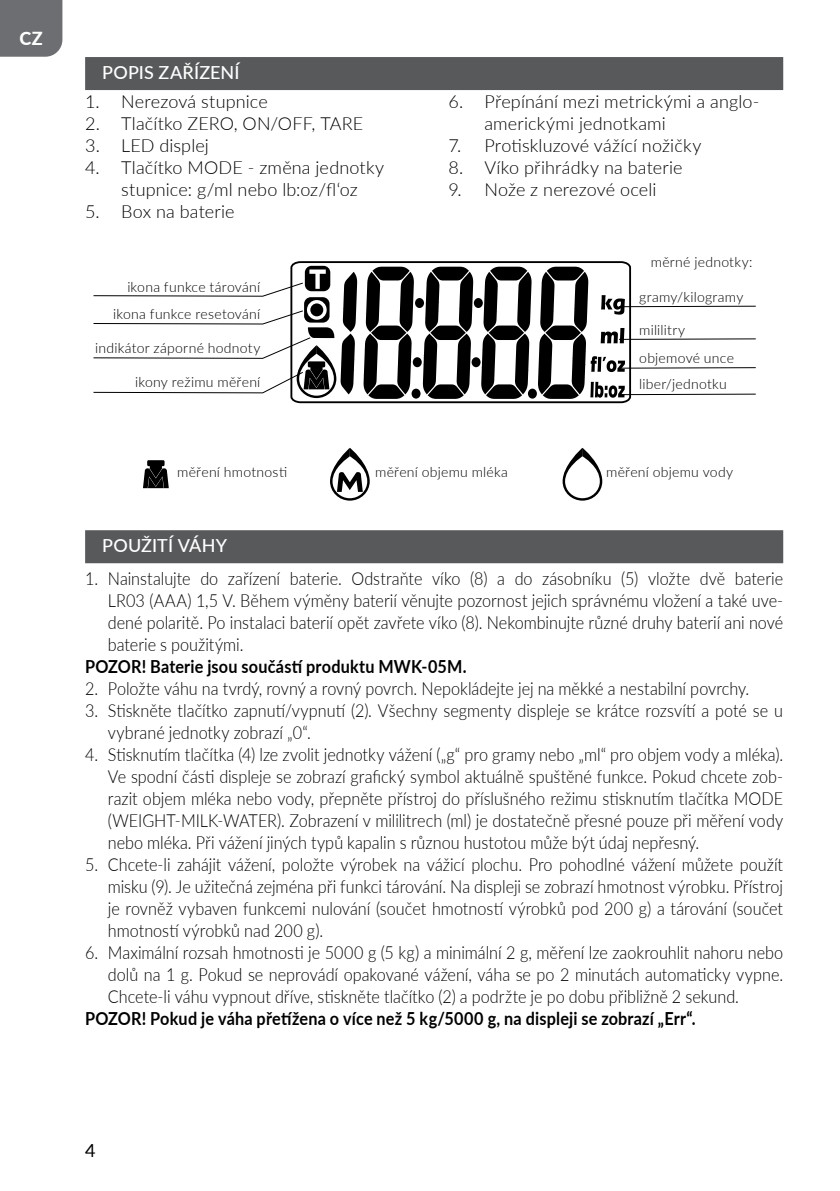
<style>
.page{position:relative;width:840px;height:1191px;background:#fff}
.page>*{position:absolute;margin:0;border:0;box-sizing:border-box;transform-origin:0 0}
.t1{font:300 18px/22px "Lato";letter-spacing:.005em;color:#000;text-align:justify;scale:.9 1}
.t2{font:300 18px/22px "Lato";letter-spacing:.005em;color:#000;text-align:center}
.t3{font:700 18px "Lato";letter-spacing:.01em;color:#000;scale:.9 1}
.t4{font:500 18px "Lato";letter-spacing:.01em;color:#fff}
.t5{font:800 18px "Lato";color:#fff}
.t6{font:18px "Lato";color:#000}
.t7{font:300 14px/27px "Lato";letter-spacing:.02em;color:#000;text-align:right}
</style>
<div class="page">
<div style="left:0;top:0;width:62px;height:57px;background:#6d6e71"></div>
<div style="left:85px;top:57px;width:697px;height:33px;background:#58595b"></div>
<div style="left:85px;top:530px;width:697px;height:33px;background:#58595b"></div>
<svg style="left:290px;top:261px;width:341px;height:143px"></svg>
<svg style="left:537px;top:267px;width:87px;height:132px"></svg>
<svg style="left:363px;top:267px;width:50px;height:132px"></svg>
<div style="left:412px;top:357px;width:9px;height:10px;background:#000;border-radius:50%"></div>
<div style="left:415px;top:298px;width:9px;height:10px;background:#000;border-radius:50%"></div>
<div style="left:527px;top:389px;width:9px;height:9px;background:#000;border-radius:50%"></div>
<div style="left:411px;top:389px;width:9px;height:9px;background:#000;border-radius:50%"></div>
<svg style="left:422px;top:267px;width:109px;height:132px"></svg>
<svg style="left:93px;top:266px;width:264px;height:132px"></svg>
<hr style="left:618px;top:306px;width:137px;height:1px;background:#000">
<svg style="left:330px;top:448px;width:39px;height:52px"></svg>
<svg style="left:143px;top:460px;width:26px;height:28px"></svg>
<svg style="left:562px;top:448px;width:40px;height:52px"></svg>
<hr style="left:618px;top:338px;width:137px;height:2px;background:#000">
<hr style="left:618px;top:367px;width:137px;height:1px;background:#000">
<hr style="left:618px;top:394px;width:137px;height:1px;background:#000">
<p class="t5" style="left:20px;top:25px;width:25px">CZ</p>
<p class="t4" style="left:102px;top:59px;width:139px">POPIS ZAŘÍZENÍ</p>
<p class="t2" style="left:85px;top:90px;width:184px">1. Nerezová stupnice</p>
<p class="t2" style="left:85px;top:112px;width:279px">2. Tlačítko ZERO, ON/OFF, TARE</p>
<p class="t2" style="left:85px;top:134px;width:125px">3. LED displej</p>
<p class="t2" style="left:85px;top:156px;width:300px">4. Tlačítko MODE - změna jednotky stupnice: g/ml nebo lb:oz/fl‘oz</p>
<p class="t2" style="left:85px;top:200px;width:151px">5. Box na baterie</p>
<p class="t7" style="left:113px;top:272px;width:148px">ikona funkce tárování ikona funkce resetování</p>
<p class="t7" style="left:95px;top:334px;width:167px">indikátor záporné hodnoty</p>
<p class="t7" style="left:135px;top:368px;width:127px">ikony režimu měření</p>
<p class="t2" style="left:484px;top:90px;width:276px;text-align:left;text-indent:-36px">6. Přepínání mezi metrickými a anglo&shy;americkými jednotkami</p>
<p class="t2" style="left:448px;top:134px;width:254px">7. Protiskluzové vážící nožičky</p>
<p class="t2" style="left:448px;top:156px;width:235px">8. Víko přihrádky na baterie</p>
<p class="t2" style="left:448px;top:178px;width:209px">9. Nože z nerezové oceli</p>
<p class="t7" style="left:650px;top:248px;width:103px">měrné jednotky:</p>
<p class="t7" style="left:639px;top:283px;width:106px">gramy/kilogramy</p>
<p class="t7" style="left:639px;top:315px;width:96px;line-height:28.6px;text-align:left">mililitry objemové unce</p>
<p class="t7" style="left:639px;top:369px;width:89px">liber/jednotku</p>
<p class="t7" style="left:177px;top:457px;width:111px">měření hmotnosti</p>
<p class="t7" style="left:375px;top:457px;width:134px">měření objemu mléka</p>
<p class="t7" style="left:605px;top:457px;width:128px">měření objemu vody</p>
<p class="t4" style="left:102px;top:532px;width:126px">POUŽITÍ VÁHY</p>
<p class="t1" style="left:108px;top:567px;width:751px;text-indent:-23px">1. Nainstalujte do zařízení baterie. Odstraňte víko (8) a do zásobníku (5) vložte dvě baterie LR03 (AAA) 1,5 V. Během výměny baterií věnujte pozornost jejich správnému vložení a také uve&shy;dené polaritě. Po instalaci baterií opět zavřete víko (8). Nekombinujte různé druhy baterií ani nové baterie s použitými.</p>
<p class="t3" style="left:85px;top:653px;width:425px">POZOR! Baterie jsou součástí produktu MWK-05M.</p>
<p class="t1" style="left:85px;top:677px;width:739px">2. Položte váhu na tvrdý, rovný a rovný povrch. Nepokládejte jej na měkké a nestabilní povrchy.</p>
<p class="t1" style="left:108px;top:699px;width:751px;text-indent:-23px">3. Stiskněte tlačítko zapnutí/vypnutí (2). Všechny segmenty displeje se krátce rozsvítí a poté se u vybrané jednotky zobrazí „0“.</p>
<p class="t1" style="left:108px;top:743px;width:751px;text-indent:-23px">4. Stisknutím tlačítka (4) lze zvolit jednotky vážení („g“ pro gramy nebo „ml“ pro objem vody a mléka).<br>Ve spodní části displeje se zobrazí grafický symbol aktuálně spuštěné funkce. Pokud chcete zob&shy;razit objem mléka nebo vody, přepněte přístroj do příslušného režimu stisknutím tlačítka MODE (WEIGHT-MILK-WATER). Zobrazení v mililitrech (ml) je dostatečně přesné pouze při měření vody nebo mléka. Při vážení jiných typů kapalin s různou hustotou může být údaj nepřesný.</p>
<p class="t1" style="left:108px;top:853px;width:751px;text-indent:-23px">5. Chcete-li zahájit vážení, položte výrobek na vážicí plochu. Pro pohodlné vážení můžete použít misku (9). Je užitečná zejména při funkci tárování. Na displeji se zobrazí hmotnost výrobku. Přístroj je rovněž vybaven funkcemi nulování (součet hmotností výrobků pod 200 g) a tárování (součet hmotností výrobků nad 200 g).</p>
<p class="t1" style="left:108px;top:941px;width:751px;text-indent:-23px">6. Maximální rozsah hmotnosti je 5000 g (5 kg) a minimální 2 g, měření lze zaokrouhlit nahoru nebo dolů na 1 g. Pokud se neprovádí opakované vážení, váha se po 2 minutách automaticky vypne.<br>Chcete-li váhu vypnout dříve, stiskněte tlačítko (2) a podržte je po dobu přibližně 2 sekund.</p>
<p class="t3" style="left:85px;top:1005px;width:679px">POZOR! Pokud je váha přetížena o více než 5 kg/5000 g, na displeji se zobrazí „Err“.</p>
<p class="t6" style="left:85px;top:1137px;width:12px">4</p>
</div>
